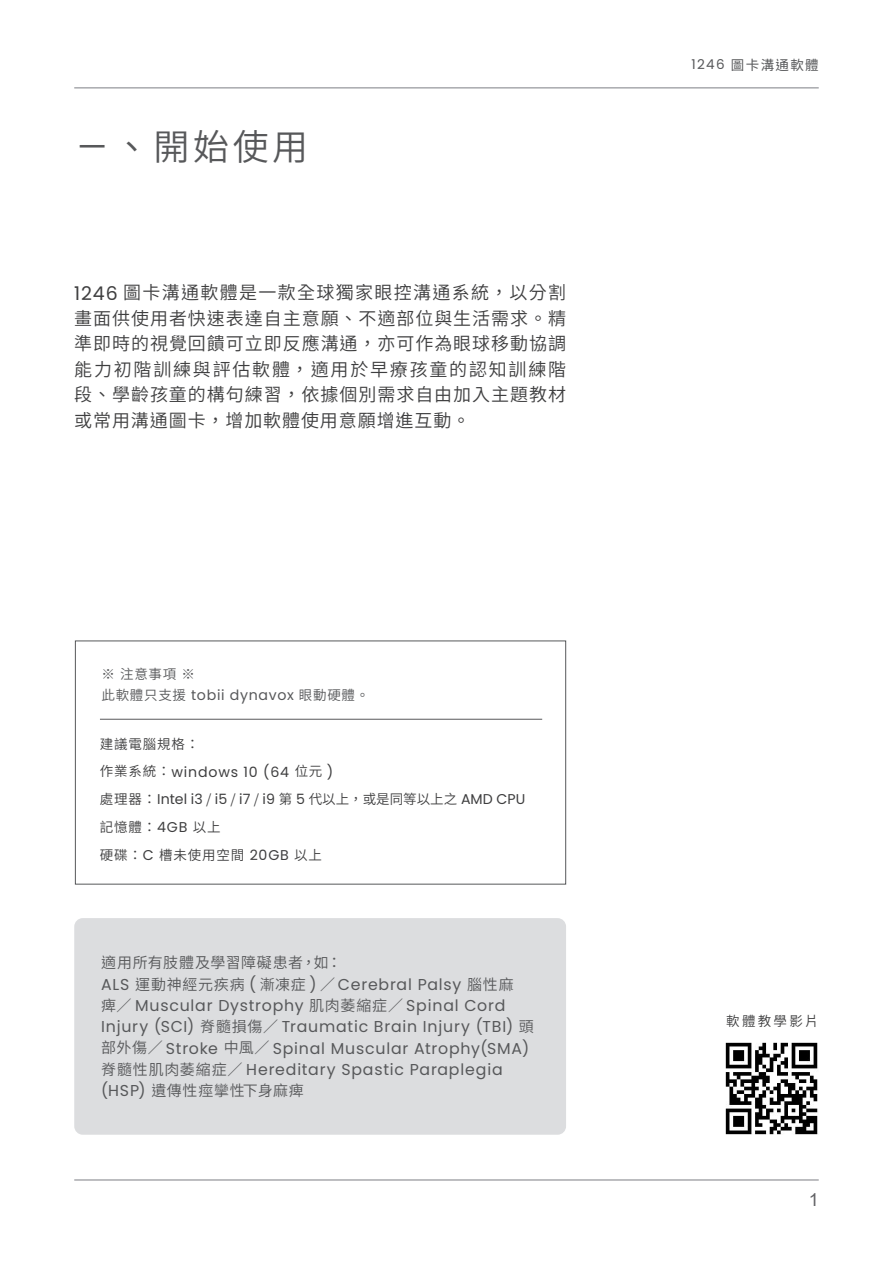
<style>
.page{position:relative;width:893px;height:1263px;background:#fff}
.page>*{position:absolute;margin:0;border:0;box-sizing:border-box;transform-origin:0 0}
.t1{font:36px "Source Han Sans TC";color:#57585a}
.t2{font:18px/25.5px "Source Han Sans TC";letter-spacing:.055em;color:#3e3e3f;text-align:justify}
.t3{font:18px "Arial";color:#636366}
.t4{font:15.75px/21.3px "Poppins";letter-spacing:.05em;color:#57585a}
.t5{font:15px "Source Han Sans TC";letter-spacing:.035em;color:#57585a}
.t6{font:14.1px/27.8px "Poppins";color:#3e3e3f}
.t7{font:14.1px "Poppins";letter-spacing:.05em;color:#57585a}
.t8{font:13.5px/27.8px "Source Han Sans TC";letter-spacing:.06em;color:#3e3e3f}
.t9{font:13.5px "Source Han Sans TC";letter-spacing:.1em;color:#57585a}
.t10{font:13.5px "Source Han Sans TC";color:#57585a}
.s1{font-family:"Poppins";font-size:18.9px}
.s2{font-family:"Source Han Sans TC";font-size:13.5px}
.s3{font-family:"Poppins";font-size:14.1px}
.s4{font-family:"Source Han Sans TC";font-size:15px}
.s5{font-family:"Poppins";font-size:15.75px}
.s6{font-family:"Poppins"}
</style>
<div class="page">
<hr style="left:74px;top:87px;width:745px;height:2px;background:#a8a9ad">
<hr style="left:74px;top:1179px;width:745px;height:2px;background:#a8a9ad">
<div style="left:74px;top:918px;width:492px;height:217px;background:#dcdddf;border-radius:9px"></div>
<div style="left:75px;top:640px;width:491px;height:244px;border:1px solid #57585a"></div>
<hr style="left:100px;top:719px;width:442px;height:1px;background:#57585a">
<img style="left:725px;top:1042px;width:93px;height:93px">
<h1 class="t1" style="left:74px;top:126px;width:235px">ㄧ、開始使用</h1>
<p class="t2" style="left:74px;top:280px;width:493px"><span class="s1">1246</span> 圖卡溝通軟體是一款全球獨家眼控溝通系統，以分割畫面供使用者快速表達自主意願、不適部位與生活需求。精準即時的視覺回饋可立即反應溝通，亦可作為眼球移動協調能力初階訓練與評估軟體，適用於早療孩童的認知訓練階段、學齡孩童的構句練習，依據個別需求自由加入主題教材或常用溝通圖卡，增加軟體使用意願增進互動。</p>
<p class="t10" style="left:102px;top:667px;width:95px">※ 注意事項 ※</p>
<p class="t7" style="left:102px;top:687px;width:269px"><span class="s2">此軟體只支援</span> tobii dynavox <span class="s2">眼動硬體。</span></p>
<p class="t8" style="left:100px;top:730px;width:101px">建議電腦規格：</p>
<p class="t6" style="left:100px;top:758px;width:427px"><span class="s2">作業系統：</span>windows 10 (64 <span class="s2">位元</span> )<br><span class="s2">處理器：</span>Intel i3 <span class="s2">/</span> i5 <span class="s2">/</span> i7 <span class="s2">/</span> i9 <span class="s2">第</span> 5 <span class="s2">代以上，或是同等以上之</span> AMD CPU</p>
<p class="t8" style="left:100px;top:813px;width:224px">記憶體：<span class="s3">4GB</span> 以上<br>硬碟：<span class="s3">C</span> 槽未使用空間 <span class="s3">20GB</span> 以上</p>
<p class="t5" style="left:101px;top:954px;width:242px">適用所有肢體及學習障礙患者，如：</p>
<p class="t4" style="left:101px;top:974px;width:434px">ALS <span class="s4">運動神經元疾病</span> ( <span class="s4">漸凍症</span> ) <span class="s4">／</span> Cerebral Palsy <span class="s4">腦性麻<br>痺／</span> Muscular Dystrophy <span class="s4">肌肉萎縮症／</span> Spinal Cord Injury (SCI) <span class="s4">脊髓損傷／</span> Traumatic Brain Injury (TBI) <span class="s4">頭部外傷／</span> Stroke <span class="s4">中風／</span> Spinal Muscular Atrophy(SMA)<span class="s4">脊髓性肌肉萎縮症／</span> Hereditary Spastic Paraplegia</p>
<p class="t5" style="left:101px;top:1082px;width:204px"><span class="s5">(HSP)</span> 遺傳性痙攣性下身麻痺</p>
<p class="t9" style="left:691px;top:57px;width:129px"><span class="s6">1246</span> 圖卡溝通軟體</p>
<p class="t8" style="left:726px;top:1008px;width:94px">軟體教學影片</p>
<p class="t3" style="left:809px;top:1187px;width:12px">1</p>
</div>
